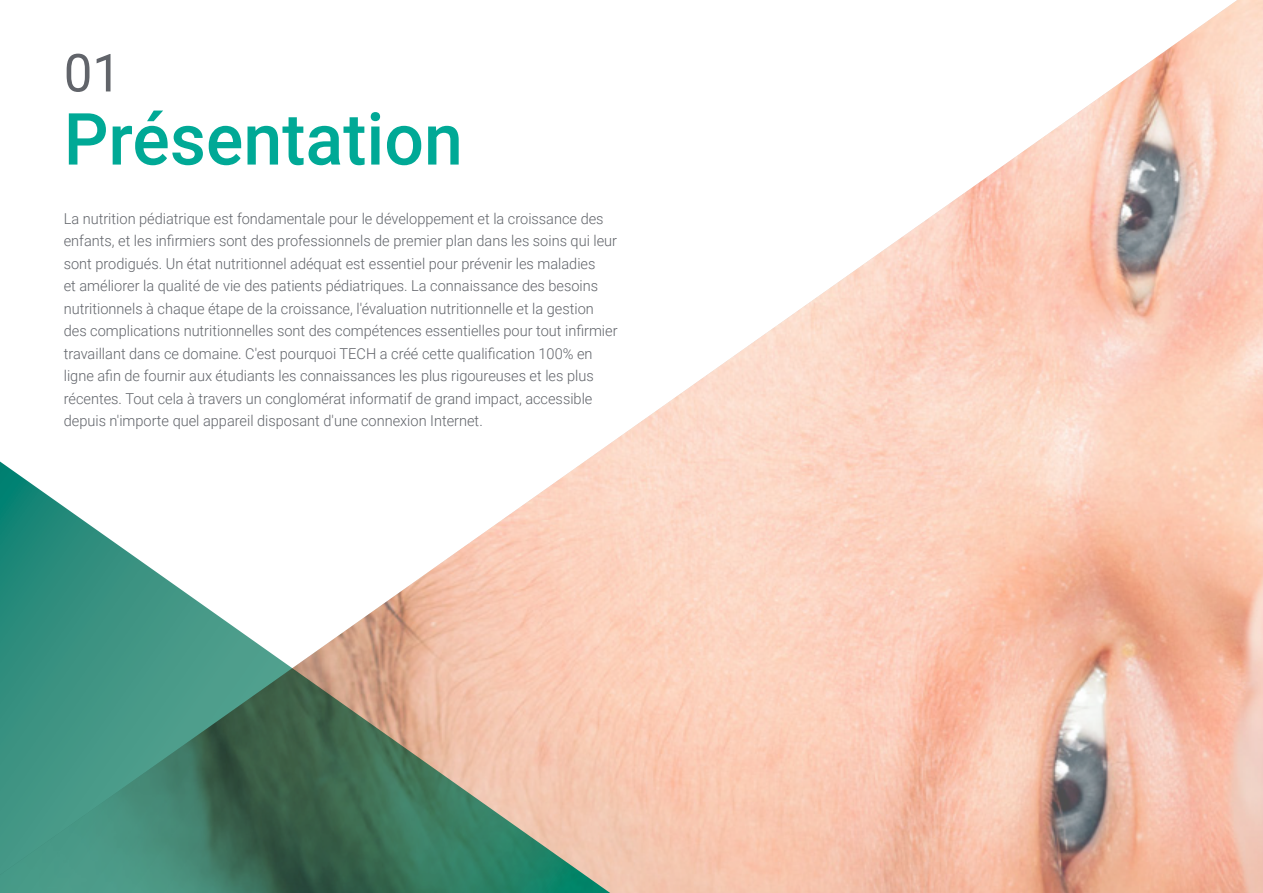
<style>
.page{position:relative;width:1263px;height:893px;background:#fff}
.page>*{position:absolute;margin:0;border:0;box-sizing:border-box;transform-origin:0 0}
.t1{font:500 72px "Roboto";color:#00a996}
.t2{font:52.5px "Roboto";color:#61646a}
.t3{font:300 15px/22.5px "Roboto";color:#61646a}
</style>
<div class="page">
<img style="left:607px;top:0;width:656px;height:893px">
<svg style="left:0;top:446px;width:640px;height:447px"></svg>
<h2 class="t2" style="left:64px;top:36px;width:59px">01</h2>
<h1 class="t1" style="left:64px;top:89px;width:401px">Présentation</h1>
<p class="t3" style="left:64px;top:207px;width:555px">La nutrition pédiatrique est fondamentale pour le développement et la croissance des enfants, et les infirmiers sont des professionnels de premier plan dans les soins qui leur sont prodigués. Un état nutritionnel adéquat est essentiel pour prévenir les maladies<br>et améliorer la qualité de vie des patients pédiatriques. La connaissance des besoins nutritionnels à chaque étape de la croissance, l'évaluation nutritionnelle et la gestion des complications nutritionnelles sont des compétences essentielles pour tout infirmier travaillant dans ce domaine. C'est pourquoi TECH a créé cette qualification 100% en ligne afin de fournir aux étudiants les connaissances les plus rigoureuses et les plus récentes. Tout cela à travers un conglomérat informatif de grand impact, accessible depuis n'importe quel appareil disposant d'une connexion Internet.</p>
</div>
